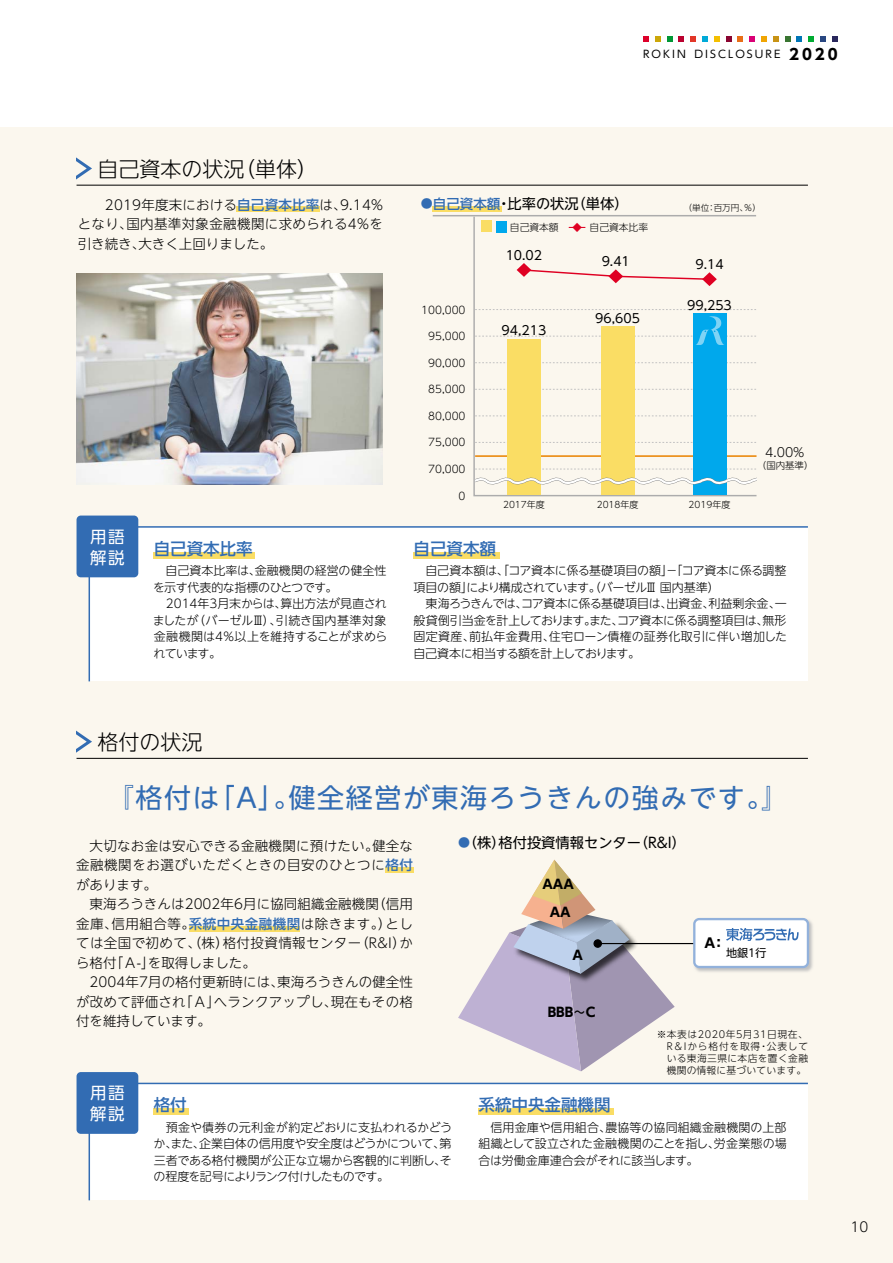
<style>
.page{position:relative;width:893px;height:1263px;background:#fff}
.page>*{position:absolute;margin:0;border:0;box-sizing:border-box;transform-origin:0 0}
.t1{font:27px "UD Shin Go NT Pro";letter-spacing:.06em;color:#326cb3}
.t2{font:300 21px "UD Shin Go NT Pro";color:#000}
.t3{font:500 16.5px "UD Shin Go NT Pro";color:#326cb3}
.t4{font:16.5px/21px "UD Shin Go NT Pro";letter-spacing:.1em;color:#fff}
.t5{font:14.25px "UD Shin Go NT Pro";color:#000}
.t6{font:300 13.5px/19.5px "UD Shin Go NT Pro";letter-spacing:.02em;color:#000;text-align:justify}
.t7{font:700 13.2px "UD Shin Go NT Pro";color:#000}
.t8{font:700 12.9px "UD Shin Go NT Pro";color:#000}
.t9{font:12.6px "UD Shin Go NT Pro";color:#000}
.t10{font:300 12.6px "UD Shin Go NT Pro";color:#000}
.t11{font:300 12px/16.5px "UD Shin Go NT Pro";letter-spacing:-.02em;color:#000;text-align:justify}
.t12{font:10.95px "UD Shin Go NT Pro";color:#000}
.t13{font:300 10.5px "UD Shin Go NT Pro";color:#000}
.t14{font:10.5px "UD Shin Go NT Pro";letter-spacing:.195em;color:#000}
.t15{font:300 9.75px/12px "UD Shin Go NT Pro";letter-spacing:.04em;color:#000;text-align:justify}
.t16{font:300 9.45px "UD Shin Go NT Pro";color:#000}
.t17{font:500 9.45px "Gothic BBB Pro";color:#df0022}
.t18{font:300 9px "UD Shin Go NT Pro";color:#000}
.t19{font:300 8.55px "UD Shin Go NT Pro";color:#000}
.s1{font-weight:700;font-size:15px}
.s2{font-weight:500;color:#326cb3}
.s3{font-size:12px;color:#326cb3}
.s4{font-weight:500;font-size:13.5px;color:#326cb3}
.s5{font-family:"Gothic MB101 Pro";font-weight:500}
</style>
<div class="page">
<div style="left:0;top:128px;width:893px;height:1135px;background:#fbf7ee"></div>
<div style="left:385px;top:867px;width:29px;height:6px;background:#fadd64"></div>
<div style="left:190px;top:926px;width:110px;height:5px;background:#fadd64"></div>
<svg style="left:77px;top:158px;width:15px;height:21px"></svg>
<hr style="left:77px;top:185px;width:731px;height:1px;background:#000">
<svg style="left:77px;top:731px;width:15px;height:21px"></svg>
<hr style="left:77px;top:758px;width:731px;height:1px;background:#000">
<svg style="left:458px;top:860px;width:217px;height:211px"></svg>
<hr style="left:598px;top:943px;width:96px;height:1px;background:#000">
<div style="left:594px;top:940px;width:7px;height:7px;background:#000;border-radius:50%"></div>
<div style="left:593px;top:939px;width:9px;height:9px;border:1px solid #000;border-radius:50%"></div>
<img style="left:692px;top:918px;width:121px;height:54px">
<div style="left:694px;top:919px;width:114px;height:48px;background:#fff;border-radius:5px"></div>
<div style="left:693px;top:918px;width:116px;height:50px;border:2px solid #92b1db;border-radius:5px"></div>
<svg style="left:726px;top:928px;width:73px;height:13px"></svg>
<svg style="left:473px;top:216px;width:284px;height:281px"></svg>
<div style="left:236px;top:207px;width:84px;height:5px;background:#fadd64"></div>
<div style="left:433px;top:207px;width:69px;height:5px;background:#fadd64"></div>
<div style="left:88px;top:525px;width:720px;height:157px;background:#fff"></div>
<div style="left:77px;top:515px;width:61px;height:62px;background:#326cb3;border-radius:4px"></div>
<div style="left:153px;top:552px;width:102px;height:6px;background:#fadd64"></div>
<div style="left:413px;top:552px;width:86px;height:6px;background:#fadd64"></div>
<div style="left:88px;top:1082px;width:720px;height:119px;background:#fff"></div>
<div style="left:77px;top:1072px;width:61px;height:62px;background:#326cb3;border-radius:4px"></div>
<div style="left:153px;top:1108px;width:36px;height:7px;background:#fadd64"></div>
<div style="left:478px;top:1108px;width:135px;height:7px;background:#fadd64"></div>
<svg style="left:569px;top:227px;width:16px;height:1px"></svg>
<div style="left:482px;top:220px;width:10px;height:12px;background:#fadd64"></div>
<div style="left:496px;top:221px;width:11px;height:11px;background:#00a8ec"></div>
<hr style="left:433px;top:215px;width:323px;height:1px;background:#acacac">
<div style="left:507px;top:339px;width:34px;height:156px;background:#fadd64"></div>
<div style="left:693px;top:313px;width:33px;height:182px;background:#00a8ec"></div>
<svg style="left:475px;top:316px;width:281px;height:29px"></svg>
<div style="left:601px;top:327px;width:33px;height:168px;background:#fadd64"></div>
<svg style="left:475px;top:477px;width:281px;height:11px"></svg>
<img style="left:77px;top:273px;width:305px;height:211px">
<svg style="left:517px;top:263px;width:200px;height:23px"></svg>
<svg style="left:643px;top:36px;width:6px;height:6px"></svg>
<svg style="left:655px;top:36px;width:6px;height:6px"></svg>
<svg style="left:667px;top:36px;width:5px;height:6px"></svg>
<svg style="left:678px;top:36px;width:6px;height:6px"></svg>
<svg style="left:690px;top:36px;width:6px;height:6px"></svg>
<svg style="left:702px;top:36px;width:6px;height:6px"></svg>
<svg style="left:714px;top:36px;width:6px;height:6px"></svg>
<svg style="left:726px;top:36px;width:5px;height:6px"></svg>
<svg style="left:737px;top:36px;width:6px;height:6px"></svg>
<svg style="left:749px;top:36px;width:6px;height:6px"></svg>
<svg style="left:761px;top:36px;width:6px;height:6px"></svg>
<svg style="left:773px;top:36px;width:6px;height:6px"></svg>
<svg style="left:785px;top:36px;width:5px;height:6px"></svg>
<svg style="left:796px;top:36px;width:6px;height:6px"></svg>
<svg style="left:808px;top:36px;width:6px;height:6px"></svg>
<svg style="left:820px;top:36px;width:6px;height:6px"></svg>
<svg style="left:832px;top:36px;width:6px;height:6px"></svg>
<p class="t14" style="left:643px;top:46px;width:196px">ROKIN DISCLOSURE <span class="s1">2020</span></p>
<h2 class="t2" style="left:98px;top:152px;width:222px">自己資本の状況（単体）</h2>
<p class="t6" style="left:91px;top:194px;width:293px">　2019年度末における<span class="s2">自己資本比率</span>は、9.14%</p>
<p class="t5" style="left:421px;top:192px;width:209px"><span class="s3">●</span><span class="s4">自己資本額</span>・比率の状況（単体）</p>
<p class="t6" style="left:78px;top:214px;width:307px">となり、国内基準対象金融機関に求められる4%を引き続き、大きく上回りました。</p>
<p class="t15" style="left:510px;top:220px;width:50px">自己資本額</p>
<p class="t15" style="left:590px;top:220px;width:60px">自己資本比率</p>
<p class="t17" style="left:572px;top:220px;width:11px">◆</p>
<p class="t9" style="left:506px;top:245px;width:38px">10.02</p>
<p class="t9" style="left:602px;top:251px;width:30px">9.41</p>
<p class="t19" style="left:683px;top:201px;width:79px">（単位：百万円、％）</p>
<p class="t9" style="left:695px;top:254px;width:30px">9.14</p>
<p class="t13" style="left:421px;top:302px;width:46px">100,000</p>
<p class="t13" style="left:428px;top:327px;width:39px">95,000</p>
<p class="t13" style="left:428px;top:354px;width:39px">90,000</p>
<p class="t13" style="left:428px;top:381px;width:39px">85,000</p>
<p class="t13" style="left:428px;top:407px;width:39px">80,000</p>
<p class="t13" style="left:428px;top:434px;width:39px">75,000</p>
<p class="t13" style="left:428px;top:460px;width:39px">70,000</p>
<p class="t13" style="left:459px;top:488px;width:8px">0</p>
<p class="t9" style="left:502px;top:320px;width:46px">94,213</p>
<p class="t9" style="left:595px;top:308px;width:46px">96,605</p>
<p class="t9" style="left:687px;top:295px;width:46px">99,253</p>
<p class="t18" style="left:503px;top:497px;width:43px">2017年度</p>
<p class="t18" style="left:597px;top:497px;width:43px">2018年度</p>
<p class="t18" style="left:689px;top:497px;width:43px">2019年度</p>
<p class="t10" style="left:765px;top:442px;width:41px">4.00％</p>
<p class="t16" style="left:757px;top:458px;width:58px">（国内基準）</p>
<h3 class="t4" style="left:90px;top:525px;width:36px">用語解説</h3>
<h3 class="t3" style="left:154px;top:535px;width:100px">自己資本比率</h3>
<p class="t11" style="left:153px;top:562px;width:235px;text-indent:13px">自己資本比率は、金融機関の経営の健全性を示す代表的な指標のひとつです。　</p>
<p class="t11" style="left:153px;top:595px;width:236px;text-indent:13px">2014年3月末からは、算出方法が見直されましたが（バーゼルⅢ）、引続き国内基準対象金融機関は4%以上を維持することが求められています。</p>
<h3 class="t3" style="left:414px;top:535px;width:84px">自己資本額</h3>
<p class="t11" style="left:414px;top:562px;width:374px;text-indent:12px">自己資本額は、「コア資本に係る基礎項目の額」－「コア資本に係る調整項目の額」により構成されています。（バーゼルⅢ 国内基準）</p>
<p class="t11" style="left:413px;top:595px;width:375px;text-indent:12px">東海ろうきんでは、コア資本に係る基礎項目は、出資金、利益剰余金、一般貸倒引当金を計上しております。また、コア資本に係る調整項目は、無形固定資産、前払年金費用、住宅ローン債権の証券化取引に伴い増加した自己資本に相当する額を計上しております。</p>
<h2 class="t2" style="left:98px;top:725px;width:106px">格付の状況</h2>
<h1 class="t1" style="left:107px;top:776px;width:683px">『格付は「A」。健全経営が東海ろうきんの強みです。』</h1>
<p class="t6" style="left:76px;top:835px;width:338px;text-indent:14px">大切なお金は安心できる金融機関に預けたい。健全な金融機関をお選びいただくときの目安のひとつに<span class="s2">格付</span>があります。</p>
<p class="t6" style="left:76px;top:894px;width:338px;text-indent:14px">東海ろうきんは2002年6月に協同組織金融機関（信用金庫、信用組合等。<span class="s2">系統中央金融機関</span>は除きます。）としては全国で初めて、（株）格付投資情報センター（R&amp;I）から格付「Ａ-」を取得しました。</p>
<p class="t6" style="left:76px;top:972px;width:338px;text-indent:14px">2004年7月の格付更新時には、東海ろうきんの健全性が改めて評価され「Ａ」へランクアップし、現在もその格付を維持しています。</p>
<p class="t5" style="left:458px;top:831px;width:229px"><span class="s3">●</span>（株）格付投資情報センター（R&amp;I）</p>
<p class="t8" style="left:542px;top:874px;width:33px">AAA</p>
<p class="t8" style="left:550px;top:901px;width:22px">AA</p>
<p class="t8" style="left:573px;top:945px;width:12px">A</p>
<p class="t8" style="left:548px;top:1002px;width:49px">BBB<span class="s5">～</span>C</p>
<p class="t7" style="left:705px;top:932px;width:22px">A：</p>
<p class="t12" style="left:726px;top:944px;width:42px">地銀1行</p>
<p class="t15" style="left:667px;top:1028px;width:143px;text-indent:-10px">※本表は2020年5月31日現在、R＆Iから格付を取得・公表している東海三県に本店を置く金融機関の情報に基づいています。</p>
<h3 class="t4" style="left:90px;top:1082px;width:36px">用語解説</h3>
<h3 class="t3" style="left:154px;top:1092px;width:34px">格付</h3>
<p class="t11" style="left:154px;top:1118px;width:300px;text-indent:12px">預金や債券の元利金が約定どおりに支払われるかどうか、また、企業自体の信用度や安全度はどうかについて、第三者である格付機関が公正な立場から客観的に判断し、その程度を記号によりランク付けしたものです。</p>
<h3 class="t3" style="left:478px;top:1092px;width:133px">系統中央金融機関</h3>
<p class="t11" style="left:478px;top:1118px;width:310px;text-indent:12px">信用金庫や信用組合、農協等の協同組織金融機関の上部組織として設立された金融機関のことを指し、労金業態の場合は労働金庫連合会がそれに該当します。</p>
<p class="t6" style="left:850px;top:1217px;width:19px">10</p>
</div>
